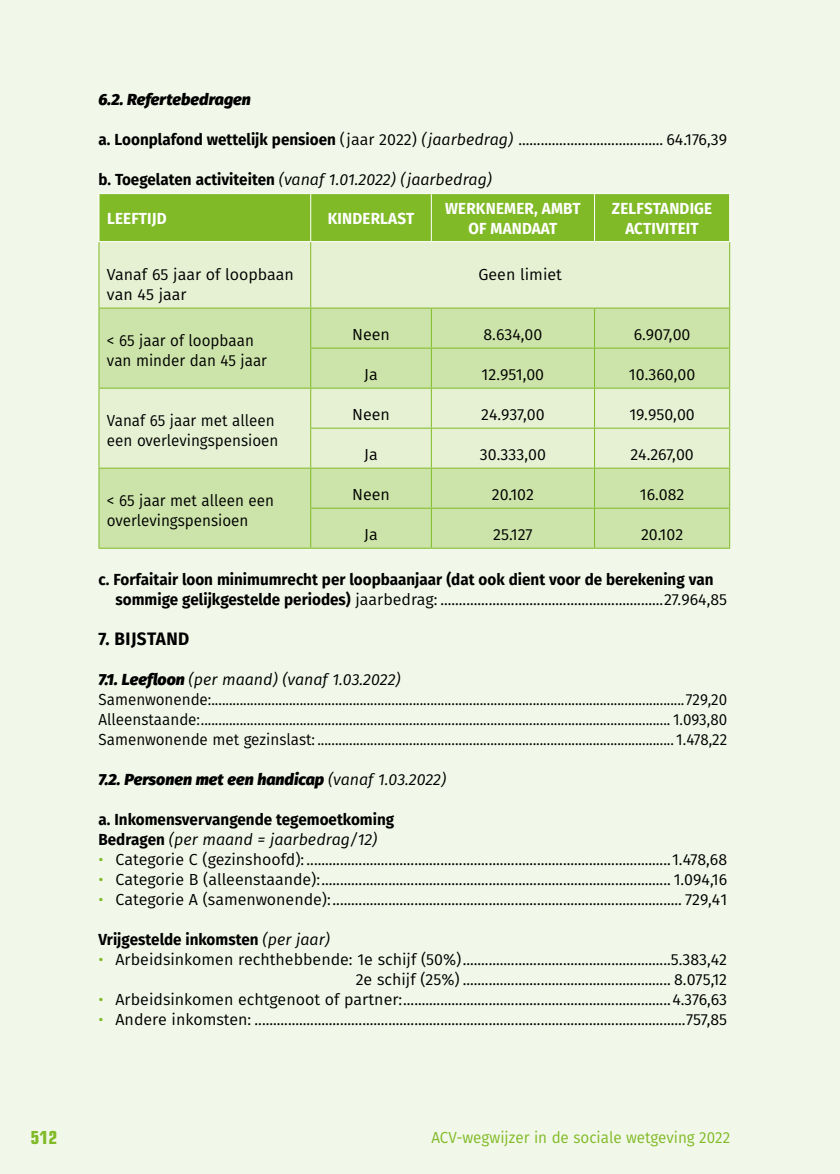
<style>
.page{position:relative;width:840px;height:1174px;background:#fff}
.page>*{position:absolute;margin:0;border:0;box-sizing:border-box;transform-origin:0 0}
.t1{font:700 18px "Fira Sans";letter-spacing:.03em;color:#000;scale:.95 1}
.t2{font:700 condensed 18px "Eurostile LT Std";color:#80ba27}
.t3{font:16px/20px "Fira Sans";color:#000}
.t4{font:16px/20px "Fira Sans";color:#000;scale:.95 1}
.t5{font:700 16px/20px "Fira Sans";color:#000;scale:.95 1}
.t6{font:700 16px/20px "Fira Sans";letter-spacing:.01em;color:#fff;text-align:center;scale:.95 1}
.t7{font:italic 800 16px "Fira Sans";color:#000}
.t8{font:italic 16px "Fira Sans";color:#000}
.t9{font:16px "Fira Sans";color:#80ba27;scale:.95 1}
.s1{font-weight:700}
.s2{font-style:italic}
.s3{font-weight:700;font-style:normal}
.s4{font-weight:400}
.s5{font-weight:800;font-style:italic}
.s6{font-weight:400;font-style:italic}
.s7{color:#80ba27}
</style>
<div class="page">
<div style="left:0;top:0;width:839px;height:1174px;background:#f2f8e9"></div>
<div style="left:99px;top:194px;width:629px;height:47px;background:#80ba27"></div>
<div style="left:99px;top:242px;width:629px;height:66px;background:#e6f1d4"></div>
<svg style="left:99px;top:309px;width:629px;height:239px;background:#d3e7b5"></svg>
<hr style="left:98px;top:242px;width:1px;height:66px;background:#80ba27">
<hr style="left:310px;top:242px;width:1px;height:66px;background:#80ba27">
<hr style="left:728px;top:242px;width:1px;height:66px;background:#80ba27">
<hr style="left:98px;top:308px;width:212px;height:1px;background:#80ba27">
<hr style="left:98px;top:309px;width:1px;height:39px;background:#80ba27">
<hr style="left:98px;top:348px;width:1px;height:40px;background:#80ba27">
<hr style="left:310px;top:308px;width:121px;height:1px;background:#80ba27">
<hr style="left:310px;top:309px;width:1px;height:39px;background:#80ba27">
<hr style="left:310px;top:348px;width:121px;height:1px;background:#80ba27">
<hr style="left:310px;top:349px;width:1px;height:39px;background:#80ba27">
<hr style="left:431px;top:308px;width:163px;height:1px;background:#80ba27">
<hr style="left:430px;top:309px;width:1px;height:39px;background:#80ba27">
<hr style="left:431px;top:348px;width:163px;height:1px;background:#80ba27">
<hr style="left:430px;top:349px;width:1px;height:39px;background:#80ba27">
<hr style="left:594px;top:308px;width:135px;height:1px;background:#80ba27">
<hr style="left:593px;top:309px;width:1px;height:39px;background:#80ba27">
<hr style="left:728px;top:309px;width:1px;height:39px;background:#80ba27">
<hr style="left:594px;top:348px;width:135px;height:1px;background:#80ba27">
<hr style="left:593px;top:349px;width:1px;height:39px;background:#80ba27">
<hr style="left:728px;top:349px;width:1px;height:39px;background:#80ba27">
<hr style="left:98px;top:469px;width:1px;height:39px;background:#80ba27">
<hr style="left:98px;top:508px;width:1px;height:40px;background:#80ba27">
<hr style="left:98px;top:548px;width:212px;height:1px;background:#80ba27">
<hr style="left:310px;top:469px;width:1px;height:39px;background:#80ba27">
<hr style="left:430px;top:469px;width:1px;height:39px;background:#80ba27">
<hr style="left:593px;top:469px;width:1px;height:39px;background:#80ba27">
<hr style="left:728px;top:469px;width:1px;height:39px;background:#80ba27">
<hr style="left:310px;top:508px;width:121px;height:1px;background:#80ba27">
<hr style="left:310px;top:509px;width:1px;height:39px;background:#80ba27">
<hr style="left:310px;top:548px;width:121px;height:1px;background:#80ba27">
<hr style="left:431px;top:508px;width:163px;height:1px;background:#80ba27">
<hr style="left:430px;top:509px;width:1px;height:39px;background:#80ba27">
<hr style="left:431px;top:548px;width:163px;height:1px;background:#80ba27">
<hr style="left:594px;top:508px;width:135px;height:1px;background:#80ba27">
<hr style="left:593px;top:509px;width:1px;height:39px;background:#80ba27">
<hr style="left:728px;top:509px;width:1px;height:39px;background:#80ba27">
<hr style="left:594px;top:548px;width:135px;height:1px;background:#80ba27">
<hr style="left:98px;top:193px;width:212px;height:1px;background:#fff">
<hr style="left:98px;top:194px;width:1px;height:47px;background:#fff">
<hr style="left:310px;top:193px;width:121px;height:1px;background:#fff">
<hr style="left:310px;top:194px;width:1px;height:47px;background:#fff">
<hr style="left:431px;top:193px;width:163px;height:1px;background:#fff">
<hr style="left:430px;top:194px;width:1px;height:47px;background:#fff">
<hr style="left:594px;top:193px;width:135px;height:1px;background:#fff">
<hr style="left:593px;top:194px;width:1px;height:47px;background:#fff">
<hr style="left:728px;top:194px;width:1px;height:47px;background:#fff">
<hr style="left:98px;top:241px;width:212px;height:1px;background:#fff">
<hr style="left:310px;top:241px;width:121px;height:1px;background:#fff">
<hr style="left:431px;top:241px;width:163px;height:1px;background:#fff">
<hr style="left:594px;top:241px;width:135px;height:1px;background:#fff">
<hr style="left:98px;top:389px;width:1px;height:39px;background:#80ba27">
<hr style="left:98px;top:428px;width:1px;height:40px;background:#80ba27">
<hr style="left:98px;top:388px;width:212px;height:1px;background:#80ba27">
<hr style="left:310px;top:388px;width:121px;height:1px;background:#80ba27">
<hr style="left:431px;top:388px;width:163px;height:1px;background:#80ba27">
<hr style="left:594px;top:388px;width:135px;height:1px;background:#80ba27">
<hr style="left:310px;top:389px;width:1px;height:39px;background:#80ba27">
<hr style="left:310px;top:429px;width:1px;height:39px;background:#80ba27">
<hr style="left:430px;top:389px;width:1px;height:39px;background:#80ba27">
<hr style="left:593px;top:389px;width:1px;height:39px;background:#80ba27">
<hr style="left:728px;top:389px;width:1px;height:39px;background:#80ba27">
<hr style="left:430px;top:429px;width:1px;height:39px;background:#80ba27">
<hr style="left:593px;top:429px;width:1px;height:39px;background:#80ba27">
<hr style="left:728px;top:429px;width:1px;height:39px;background:#80ba27">
<hr style="left:98px;top:468px;width:212px;height:1px;background:#80ba27">
<hr style="left:310px;top:428px;width:121px;height:1px;background:#80ba27">
<hr style="left:431px;top:428px;width:163px;height:1px;background:#80ba27">
<hr style="left:594px;top:428px;width:135px;height:1px;background:#80ba27">
<hr style="left:310px;top:468px;width:121px;height:1px;background:#80ba27">
<hr style="left:431px;top:468px;width:163px;height:1px;background:#80ba27">
<hr style="left:594px;top:468px;width:135px;height:1px;background:#80ba27">
<p class="t7" style="left:98px;top:88px;width:154px">6.2. Refertebedragen</p>
<p class="t3" style="left:98px;top:129px;width:630px"><span class="s1">a. Loonplafond wettelijk pensioen</span> (jaar 2022) <span class="s2">(jaarbedrag)</span> ....................................... 64.176,39</p>
<p class="t8" style="left:98px;top:168px;width:395px"><span class="s3">b. Toegelaten activiteiten</span> (vanaf 1.01.2022) (jaarbedrag)</p>
<p class="t6" style="left:107px;top:208px;width:64px">LEEFTIJD</p>
<p class="t6" style="left:327px;top:208px;width:92px">KINDERLAST</p>
<p class="t6" style="left:445px;top:198px;width:144px">WERKNEMER, AMBT<br>OF MANDAAT</p>
<p class="t6" style="left:611px;top:198px;width:107px">ZELFSTANDIGE<br>ACTIVITEIT</p>
<p class="t3" style="left:107px;top:264px;width:188px">Vanaf 65 jaar of loopbaan van 45 jaar</p>
<p class="t3" style="left:478px;top:264px;width:85px">Geen limiet</p>
<p class="t4" style="left:107px;top:330px;width:170px">&lt; 65 jaar of loopbaan van minder dan 45 jaar</p>
<p class="t3" style="left:352px;top:324px;width:39px">Neen</p>
<p class="t3" style="left:483px;top:324px;width:60px">8.634,00</p>
<p class="t3" style="left:633px;top:324px;width:58px">6.907,00</p>
<p class="t3" style="left:364px;top:364px;width:15px">Ja</p>
<p class="t3" style="left:481px;top:364px;width:64px">12.951,00</p>
<p class="t3" style="left:628px;top:364px;width:68px">10.360,00</p>
<p class="t4" style="left:107px;top:410px;width:182px">Vanaf 65 jaar met alleen een overlevingspensioen</p>
<p class="t3" style="left:352px;top:404px;width:39px">Neen</p>
<p class="t3" style="left:481px;top:404px;width:65px">24.937,00</p>
<p class="t3" style="left:629px;top:404px;width:67px">19.950,00</p>
<p class="t3" style="left:364px;top:444px;width:15px">Ja</p>
<p class="t3" style="left:479px;top:444px;width:67px">30.333,00</p>
<p class="t3" style="left:630px;top:444px;width:65px">24.267,00</p>
<p class="t4" style="left:107px;top:490px;width:177px">&lt; 65 jaar met alleen een overlevingspensioen</p>
<p class="t3" style="left:352px;top:484px;width:39px">Neen</p>
<p class="t3" style="left:491px;top:484px;width:44px">20.102</p>
<p class="t3" style="left:639px;top:484px;width:46px">16.082</p>
<p class="t3" style="left:364px;top:524px;width:15px">Ja</p>
<p class="t3" style="left:493px;top:524px;width:41px">25.127</p>
<p class="t3" style="left:640px;top:524px;width:44px">20.102</p>
<p class="t5" style="left:115px;top:569px;width:645px;text-indent:-17px">c. Forfaitair loon minimumrecht per loopbaanjaar (dat ook dient voor de berekening van sommige gelijkgestelde periodes) <span class="s4">jaarbedrag: ............................................................27.964,85</span></p>
<p class="t1" style="left:98px;top:626px;width:97px">7. BIJSTAND</p>
<p class="t4" style="left:98px;top:669px;width:663px"><span class="s5">7.1. Leefloon</span> <span class="s2">(per maand) (vanaf 1.03.2022)<br></span>Samenwonende:......................................................................................................................................729,20<br>Alleenstaande:..................................................................................................................................... 1.093,80<br>Samenwonende met gezinslast: ..................................................................................................... 1.478,22</p>
<p class="t7" style="left:98px;top:768px;width:349px">7.2. Personen met een handicap <span class="s4">(vanaf 1.03.2022)</span></p>
<p class="t5" style="left:98px;top:809px;width:313px">a. Inkomensvervangende tegemoetkoming<br>Bedragen <span class="s6">(per maand = jaarbedrag/12)</span></p>
<p class="t3" style="left:98px;top:849px;width:629px"><span class="s7">•</span> Categorie C (gezinshoofd): ..................................................................................................1.478,68</p>
<p class="t3" style="left:98px;top:869px;width:629px"><span class="s7">•</span> Categorie B (alleenstaande):.............................................................................................. 1.094,16</p>
<p class="t3" style="left:98px;top:889px;width:630px"><span class="s7">•</span> Categorie A (samenwonende):.............................................................................................. 729,41</p>
<p class="t5" style="left:98px;top:929px;width:245px">Vrijgestelde inkomsten <span class="s6">(per jaar)</span></p>
<p class="t3" style="left:98px;top:949px;width:629px;text-align:right"><span class="s7">•</span> Arbeidsinkomen rechthebbende: 1e schijf (50%)........................................................5.383,42<br>2e schijf (25%) ........................................................ 8.075,12</p>
<p class="t3" style="left:98px;top:989px;width:630px"><span class="s7">•</span> Arbeidsinkomen echtgenoot of partner:........................................................................4.376,63</p>
<p class="t3" style="left:98px;top:1009px;width:629px"><span class="s7">•</span> Andere inkomsten: ....................................................................................................................757,85</p>
<p class="t2" style="left:30px;top:1126px;width:28px">512</p>
<p class="t9" style="left:431px;top:1125px;width:316px">ACV-wegwijzer in de sociale wetgeving 2022</p>
</div>
